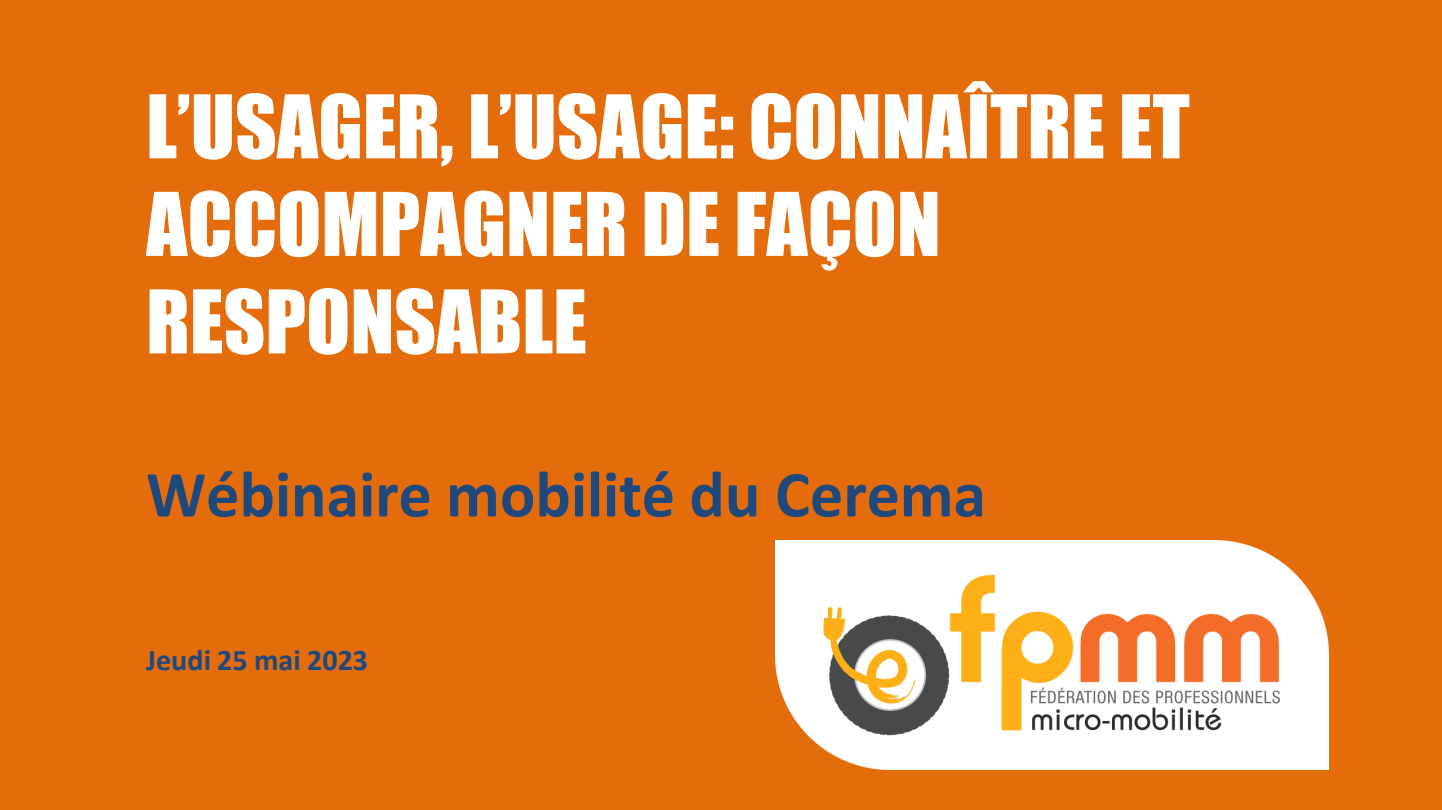
<style>
.page{position:relative;width:1442px;height:810px;background:#fff}
.page>*{position:absolute;margin:0;border:0;box-sizing:border-box;transform-origin:0 0}
.t1{font:81px/97.5px "Impact";color:#fff}
.t2{font:700 66px "Calibri";color:#1f497d}
.t3{font:700 30px "Calibri";color:#1f497d}
</style>
<div class="page">
<div style="left:0;top:0;width:1441px;height:810px;background:#e46c0a"></div>
<img style="left:775px;top:540px;width:552px;height:230px">
<h1 class="t1" style="left:146px;top:76px;width:1045px">L’USAGER, L’USAGE: CONNAÎTRE ET<br>ACCOMPAGNER DE FAÇON<br>RESPONSABLE</h1>
<h1 class="t2" style="left:146px;top:448px;width:841px">Wébinaire mobilité du Cerema</h1>
<h1 class="t3" style="left:146px;top:639px;width:223px">Jeudi 25 mai 2023</h1>
</div>
